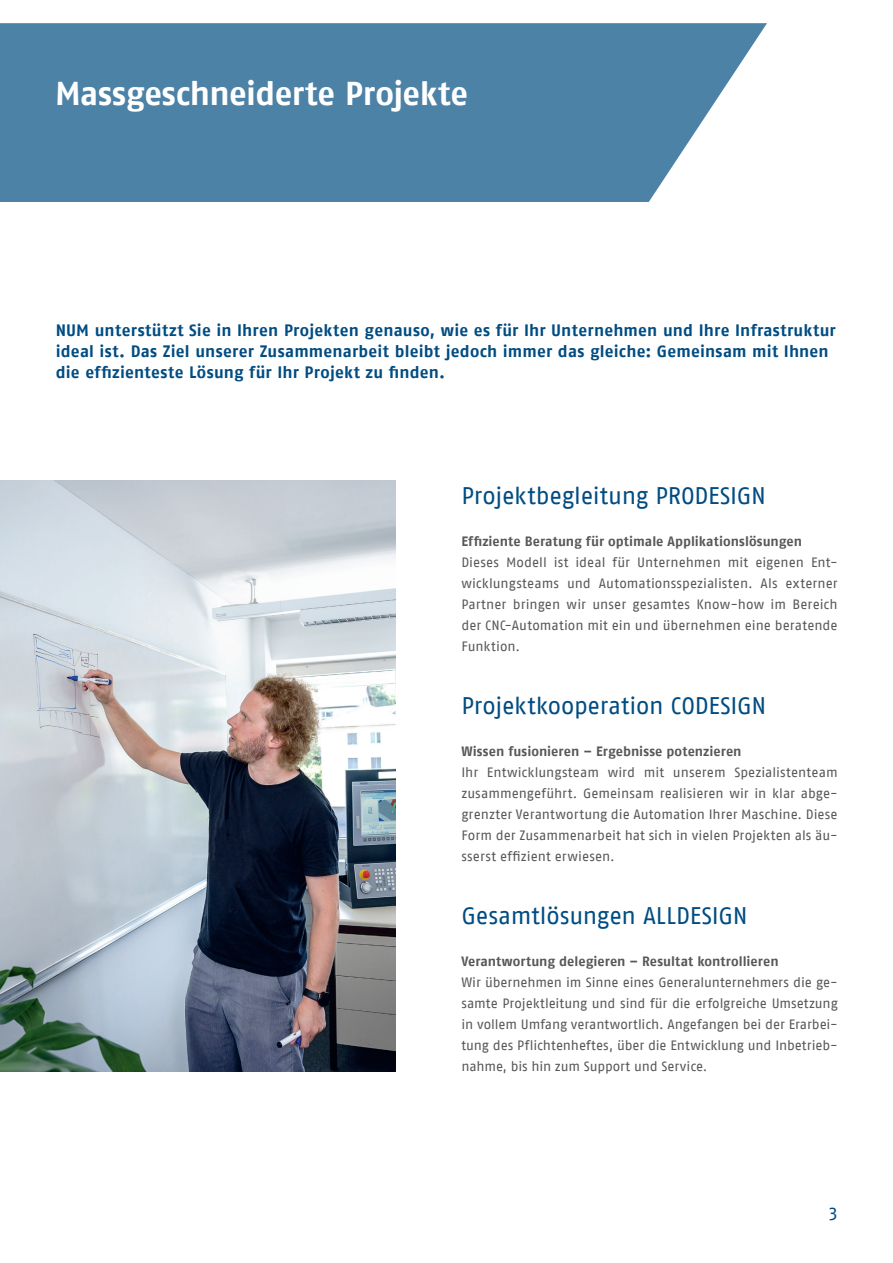
<style>
.page{position:relative;width:893px;height:1263px;background:#fff}
.page>*{position:absolute;margin:0;border:0;box-sizing:border-box;transform-origin:0 0}
.t1{font:700 33px "Fago No";letter-spacing:-.015em;color:#fff}
.t2{font:24px "Fago No";letter-spacing:-.01em;color:#004c82}
.t3{font:18px "Fago No";color:#004c82}
.t4{font:700 16.5px/21px "Fago No";letter-spacing:.01em;color:#004c82}
.t5{font:13.5px/21px "Fago No";color:#57585a;text-align:justify}
.t6{font:700 13.5px "Fago No";color:#57585a}
</style>
<div class="page">
<svg style="left:1px;top:23px;width:766px;height:179px;background:#5a8bad"></svg>
<hr style="left:0;top:23px;width:1px;height:179px;background:#004c82">
<img style="left:0;top:481px;width:395px;height:590px">
<h1 class="t1" style="left:55px;top:74px;width:414px">Massgeschneiderte Projekte</h1>
<p class="t4" style="left:56px;top:320px;width:782px">NUM unterstützt Sie in Ihren Projekten genauso, wie es für Ihr Unternehmen und Ihre Infrastruktur ideal ist. Das Ziel unserer Zusammenarbeit bleibt jedoch immer das gleiche: Gemeinsam mit Ihnen die effizienteste Lösung für Ihr Projekt zu finden.</p>
<h2 class="t2" style="left:461px;top:482px;width:306px">Projektbegleitung PRODESIGN</h2>
<p class="t6" style="left:461px;top:533px;width:342px">Effiziente Beratung für optimale Applikationslösungen</p>
<p class="t5" style="left:461px;top:552px;width:378px">Dieses Modell ist ideal für Unternehmen mit eigenen Ent&shy;wicklungsteams und Automationsspezialisten. Als externer Partner bringen wir unser gesamtes Know-how im Bereich der CNC-Automation mit ein und übernehmen eine beratende Funktion.</p>
<h2 class="t2" style="left:461px;top:692px;width:306px">Projektkooperation CODESIGN</h2>
<p class="t6" style="left:461px;top:743px;width:282px">Wissen fusionieren – Ergebnisse potenzieren</p>
<p class="t5" style="left:461px;top:762px;width:378px">Ihr Entwicklungsteam wird mit unserem Spezialistenteam zusammengeführt. Gemeinsam realisieren wir in klar abge&shy;grenzter Verantwortung die Automation Ihrer Maschine. Diese Form der Zusammenarbeit hat sich in vielen Projekten als äu&shy;sserst effizient erwiesen.</p>
<h2 class="t2" style="left:461px;top:902px;width:288px">Gesamtlösungen ALLDESIGN</h2>
<p class="t6" style="left:461px;top:953px;width:319px">Verantwortung delegieren – Resultat kontrollieren</p>
<p class="t5" style="left:461px;top:972px;width:378px">Wir übernehmen im Sinne eines Generalunternehmers die ge&shy;samte Projektleitung und sind für die erfolgreiche Umsetzung in vollem Umfang verantwortlich. Angefangen bei der Erarbei&shy;tung des Pflichtenheftes, über die Entwicklung und Inbetrieb&shy;nahme, bis hin zum Support und Service.</p>
<h3 class="t3" style="left:829px;top:1202px;width:10px">3</h3>
</div>
